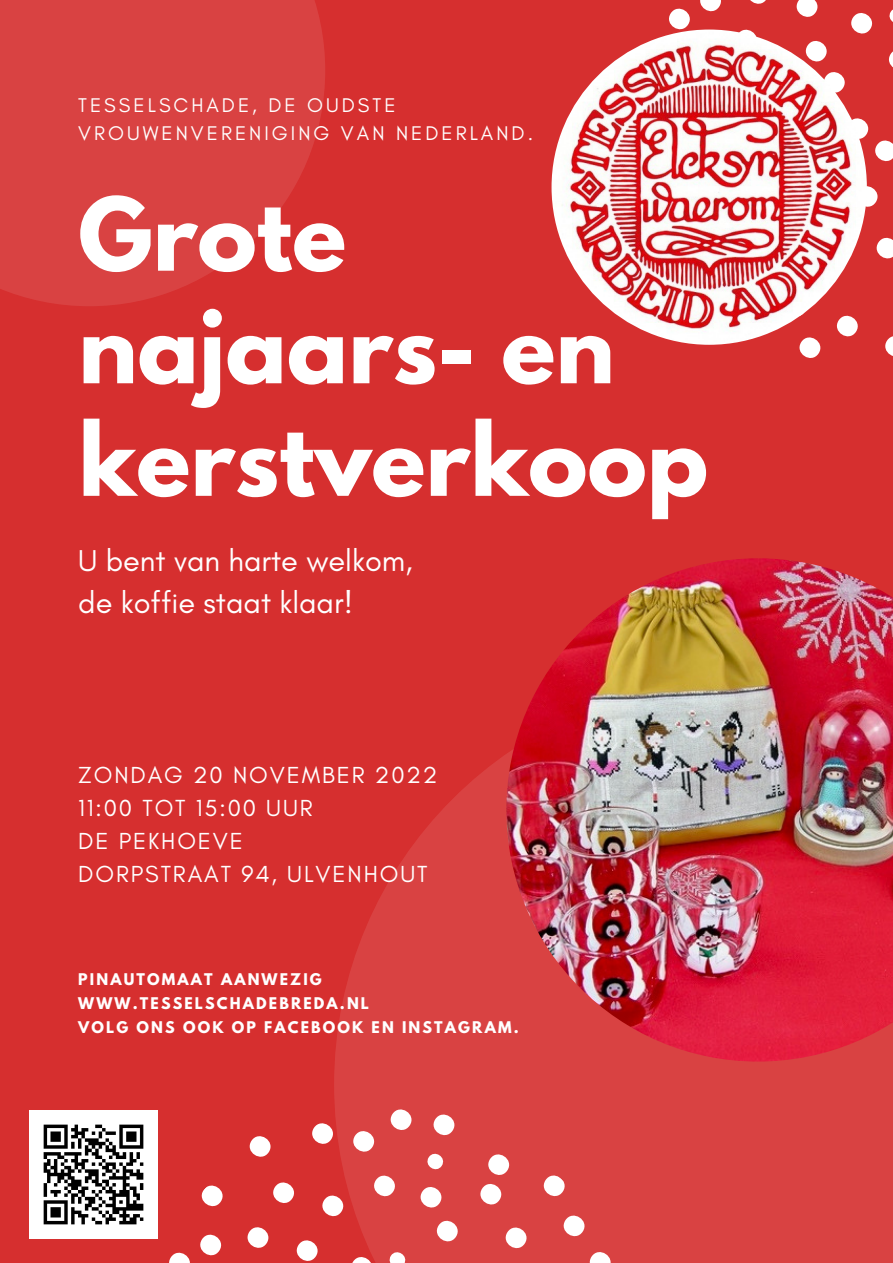
<style>
.page{position:relative;width:893px;height:1263px;background:#d62f2f}
.page>*{position:absolute;margin:0;border:0;box-sizing:border-box;transform-origin:0 0}
.t1{font:700 89.78px/112.6px "League Spartan";color:#fff}
.t2{font:30.67px/42.8px "Glacial Indifference";color:#fff}
.t3{font:23.7px/33.1px "Glacial Indifference";letter-spacing:.08em;color:#fff}
.t4{font:20.17px/28px "Glacial Indifference";letter-spacing:.15em;color:#fff}
.t5{font:700 14.33px/24.1px "League Spartan";letter-spacing:.15em;color:#fff}
</style>
<div class="page">
<svg style="left:0;top:0;width:325px;height:306px;background:#d83f3f"></svg>
<svg style="left:169px;top:1234px;width:53px;height:29px"></svg>
<svg style="left:201px;top:1185px;width:22px;height:22px"></svg>
<svg style="left:247px;top:1123px;width:87px;height:138px"></svg>
<svg style="left:334px;top:755px;width:559px;height:508px;background:#d94444"></svg>
<svg style="left:612px;top:0;width:281px;height:358px"></svg>
<img style="left:551px;top:30px;width:316px;height:315px;border-radius:50%">
<img style="left:506px;top:558px;width:387px;height:503px">
<img style="left:29px;top:1110px;width:128px;height:128px">
<h3 class="t4" style="left:78px;top:91px;width:456px">TESSELSCHADE, DE OUDSTE<br>VROUWENVERENIGING VAN NEDERLAND.</h3>
<h1 class="t1" style="left:78px;top:190px;width:631px">Grote najaars- en kerstverkoop</h1>
<h2 class="t2" style="left:78px;top:538px;width:336px">U bent van harte welkom, de koffie staat klaar!</h2>
<h3 class="t3" style="left:78px;top:758px;width:361px">ZONDAG 20 NOVEMBER 2022<br>11:00 TOT 15:00 UUR<br>DE PEKHOEVE<br>DORPSTRAAT 94, ULVENHOUT</h3>
<p class="t5" style="left:78px;top:969px;width:442px">PINAUTOMAAT AANWEZIG<br>WWW.TESSELSCHADEBREDA.NL<br>VOLG ONS OOK OP FACEBOOK EN INSTAGRAM.</p>
</div>
